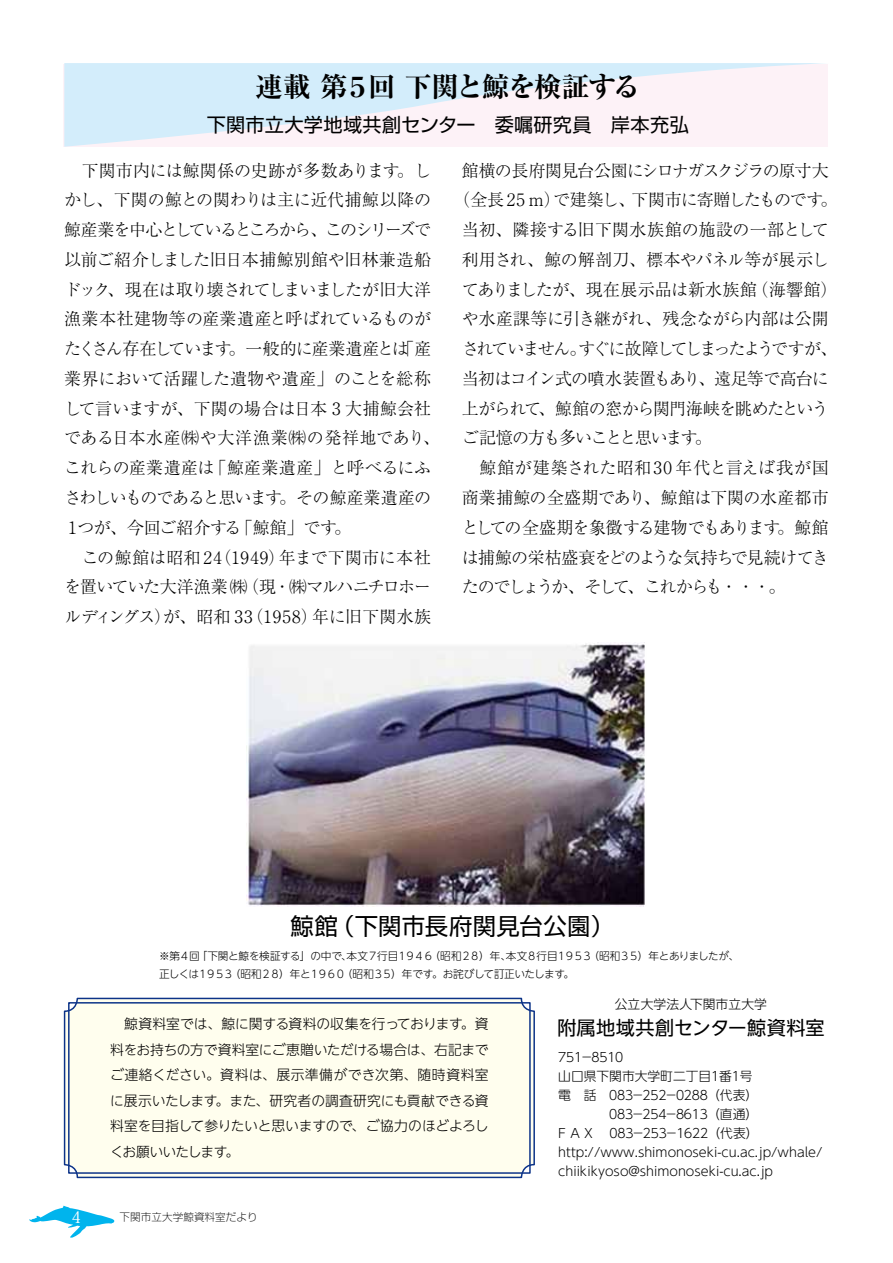
<style>
.page{position:relative;width:893px;height:1263px;background:#fff}
.page>*{position:absolute;margin:0;border:0;box-sizing:border-box;transform-origin:0 0}
.t1{font:700 expanded 27.6px "Ryumin Pr 6 N";letter-spacing:-.075em;color:#000}
.t2{font:23.4px "Shin Go Pr 6 N";letter-spacing:.01em;color:#000}
.t3{font:19.2px "Shin Go Pr 6 N";letter-spacing:.015em;color:#000}
.t4{font:19.2px "UD Shin Go NT Pro";letter-spacing:.005em;color:#000}
.t5{font:300 16.95px/29.7px "Ryumin Pr 6";letter-spacing:-.035em;color:#000}
.t6{font:300 16.95px "Ryumin Pr 6";color:#000}
.t7{font:300 16.95px "Ryumin Pr 6";letter-spacing:-.125em;color:#000}
.t8{font:300 16.95px "Ryumin Pr 6";letter-spacing:-.065em;color:#000}
.t9{font:300 16.95px "Ryumin Pr 6";letter-spacing:-.075em;color:#000}
.t10{font:300 16.95px "Ryumin Pr 6";letter-spacing:-.005em;color:#000}
.t11{font:300 16.95px "Ryumin Pr 6";letter-spacing:.035em;color:#000}
.t12{font:300 16.95px "Ryumin Pr 6";letter-spacing:-.135em;color:#000}
.t13{font:300 16.95px "Ryumin Pr 6";letter-spacing:-.08em;color:#000}
.t14{font:15.9px "Koz Min Pro";color:#fff}
.t15{font:300 13.8px/25.5px "UD Shin Go NT Pro";letter-spacing:-.03em;color:#000;text-align:justify}
.t16{font:300 12.75px/19.2px "UD Shin Go NT Pro";color:#000}
.t17{font:300 10.65px/18.6px "UD Shin Go NT Pro";letter-spacing:-.07em;color:#000}
.t18{font:300 expanded 10.65px "Shin Go Pr 6 N";color:#000}
</style>
<div class="page">
<svg style="left:29px;top:1206px;width:85px;height:32px"></svg>
<svg style="left:64px;top:63px;width:764px;height:84px;fill:#fdf2f7"></svg>
<div style="left:65px;top:998px;width:469px;height:179px;background:#fffeee;border-radius:13px"></div>
<div style="left:64px;top:998px;width:471px;height:180px;border:1px solid #0c3388;border-radius:13px"></div>
<img style="left:247px;top:642px;width:398px;height:265px">
<div style="left:68px;top:1002px;width:463px;height:172px;border:1px solid #0c3388"></div>
<h1 class="t1" style="left:255px;top:65px;width:387px">連載 第５回 下関と鯨を検証する</h1>
<p class="t3" style="left:207px;top:109px;width:484px">下関市立大学地域共創センター　委嘱研究員　岸本充弘</p>
<p class="t5" style="left:64px;top:154px;width:377px">　下関市内には鯨関係の史跡が多数あります。しかし、下関の鯨との関わりは主に近代捕鯨以降の鯨産業を中心としているところから、このシリーズで以前ご紹介しました旧日本捕鯨別館や旧林兼造船ドック、現在は取り壊されてしまいましたが旧大洋漁業本社建物等の産業遺産と呼ばれているものがたくさん存在しています。一般的に産業遺産とは「産業界において活躍した遺物や遺産」のことを総称して言いますが、下関の場合は日本 3 大捕鯨会社である日本水産㈱や大洋漁業㈱の発祥地であり、これらの産業遺産は「鯨産業遺産」と呼べるにふさわしいものであると思います。その鯨産業遺産の<br>１つが、今回ご紹介する「鯨館」です。<br>　この鯨館は昭和 24（1949）年まで下関市に本社を置いていた大洋漁業㈱（現・㈱マルハニチロホールディングス）が、昭和 33（1958）年に旧下関水族</p>
<p class="t8" style="left:462px;top:157px;width:369px">館横の長府関見台公園にシロナガスクジラの原寸大</p>
<p class="t5" style="left:453px;top:184px;width:386px">（全長 25 ｍ）で建築し、下関市に寄贈したものです。</p>
<p class="t6" style="left:462px;top:216px;width:369px">当初、隣接する旧下関水族館の施設の一部として</p>
<p class="t10" style="left:462px;top:246px;width:369px">利用され、鯨の解剖刀、標本やパネル等が展示し</p>
<p class="t6" style="left:462px;top:276px;width:377px">てありましたが、現在展示品は新水族館（海響館）</p>
<p class="t5" style="left:462px;top:303px;width:369px">や水産課等に引き継がれ、残念ながら内部は公開</p>
<p class="t7" style="left:462px;top:335px;width:377px">されていません。すぐに故障してしまったようですが、</p>
<p class="t5" style="left:462px;top:363px;width:369px">当初はコイン式の噴水装置もあり、遠足等で高台に</p>
<p class="t5" style="left:462px;top:392px;width:369px">上がられて、鯨館の窓から関門海峡を眺めたという</p>
<p class="t13" style="left:462px;top:425px;width:251px">ご記憶の方も多いことと思います。</p>
<p class="t11" style="left:462px;top:455px;width:369px">　鯨館が建築された昭和30 年代と言えば我が国</p>
<p class="t6" style="left:462px;top:484px;width:369px">商業捕鯨の全盛期であり、鯨館は下関の水産都市</p>
<p class="t9" style="left:462px;top:514px;width:369px">としての全盛期を象徴する建物でもあります。鯨館</p>
<p class="t5" style="left:462px;top:541px;width:369px">は捕鯨の栄枯盛衰をどのような気持ちで見続けてき</p>
<p class="t12" style="left:462px;top:574px;width:325px">たのでしょうか、そして、これからも・・・。</p>
<h2 class="t2" style="left:291px;top:907px;width:325px">鯨館（下関市長府関見台公園）</h2>
<p class="t17" style="left:159px;top:946px;width:582px">※第４回「下関と鯨を検証する」の中で、本文７行目１９４６（昭和２８）年、本文８行目１９５３（昭和３５）年とありましたが、正しくは１９５３（昭和２８）年と１９６０（昭和３５）年です。お詫びして訂正いたします。</p>
<p class="t15" style="left:110px;top:1011px;width:380px">　鯨資料室では、鯨に関する資料の収集を行っております。資料をお持ちの方で資料室にご恵贈いただける場合は、右記までご連絡ください。資料は、展示準備ができ次第、随時資料室に展示いたします。また、研究者の調査研究にも貢献できる資料室を目指して参りたいと思いますので、ご協力のほどよろしくお願いいたします。</p>
<p class="t16" style="left:615px;top:994px;width:154px">公立大学法人下関市立大学</p>
<p class="t4" style="left:557px;top:1012px;width:269px">附属地域共創センター鯨資料室</p>
<p class="t16" style="left:556px;top:1047px;width:268px">７５１－８５１０<br>山口県下関市大学町二丁目１番１号<br>電　話　０８３－２５２－０２８８（代表）<br>　　　　０８３－２５４－８６１３（直通）<br>Ｆ Ａ Ｘ　 ０８３－２５３－１６２２（代表）http://www.shimonoseki-cu.ac.jp/whale/ chiikikyoso@shimonoseki-cu.ac.jp</p>
<p class="t14" style="left:72px;top:1206px;width:11px">4</p>
<p class="t18" style="left:120px;top:1208px;width:140px">下関市立大学鯨資料室だより</p>
</div>
